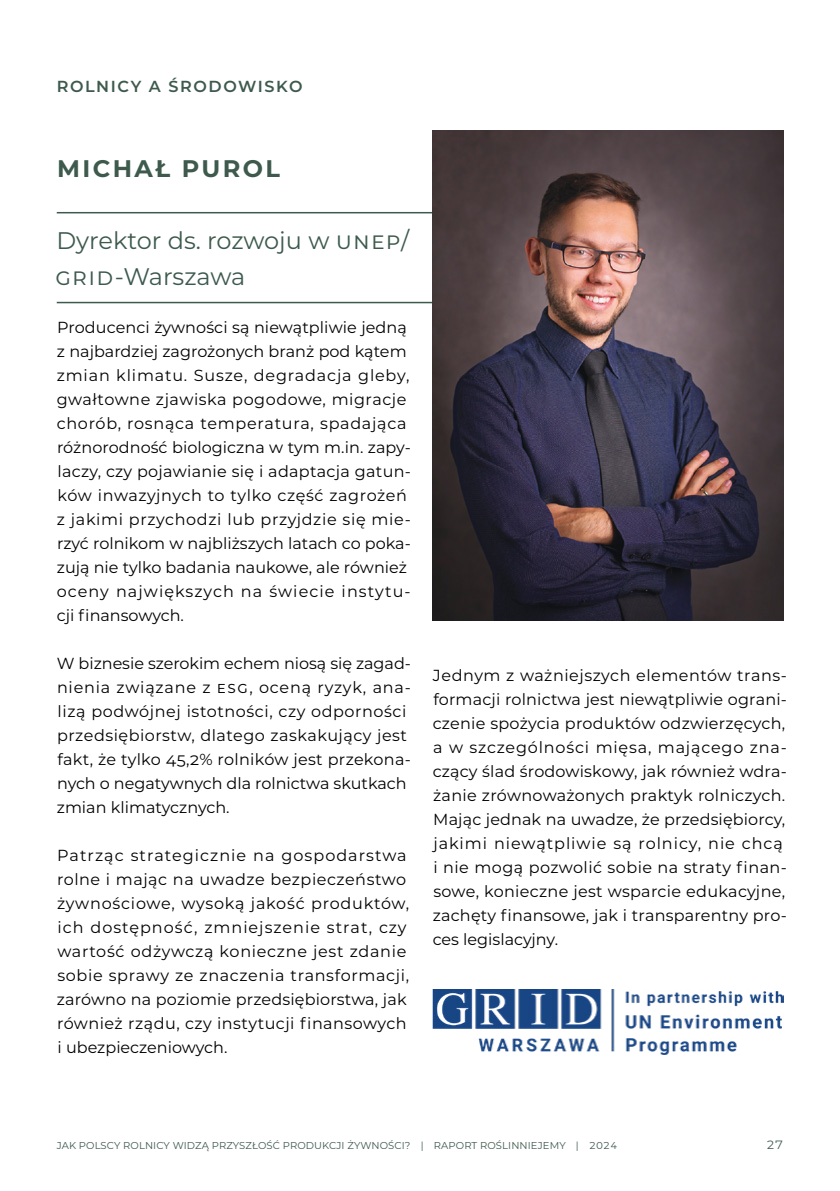
<style>
.page{position:relative;width:840px;height:1191px;background:#fff}
.page>*{position:absolute;margin:0;border:0;box-sizing:border-box;transform-origin:0 0}
.t1{font:24px/36px "Montserrat";color:#3d5a4d}
.t2{font:700 24px "Montserrat";letter-spacing:.1em;color:#3d5a4d}
.t3{font:16px/24px "Montserrat";letter-spacing:.02em;color:#000}
.t4{font:600 16px "Montserrat";letter-spacing:.1em;color:#3d5a4d}
.t5{font:12px "Montserrat";color:#3d5a4d}
.t6{font:10px "Montserrat";letter-spacing:.01em;color:#3d5a4d}
</style>
<div class="page">
<hr style="left:57px;top:212px;width:375px;height:1px;background:#3d5a4d">
<hr style="left:57px;top:302px;width:375px;height:1px;background:#3d5a4d">
<img style="left:432px;top:989px;width:350px;height:65px">
<img style="left:432px;top:131px;width:350px;height:490px">
<p class="t4" style="left:57px;top:75px;width:247px">ROLNICY A ŚRODOWISKO</p>
<h1 class="t2" style="left:57px;top:151px;width:224px">MICHAŁ PUROL</h1>
<h1 class="t1" style="left:55px;top:221px;width:355px">Dyrektor ds. rozwoju w UNEP/<br>GRID-Warszawa</h1>
<p class="t3" style="left:57px;top:314px;width:355px">Producenci żywności są niewątpliwie jedną z najbardziej zagrożonych branż pod kątem zmian klimatu. Susze, degradacja gleby, gwałtowne zjawiska pogodowe, migracje chorób, rosnąca temperatura, spadająca różnorodność biologiczna w tym m.in. zapy&shy;laczy, czy pojawianie się i adaptacja gatun&shy;ków inwazyjnych to tylko część zagrożeń z jakimi przychodzi lub przyjdzie się mie&shy;rzyć rolnikom w najbliższych latach co poka&shy;zują nie tylko badania naukowe, ale również oceny największych na świecie instytu&shy;cji finansowych.</p>
<p class="t3" style="left:57px;top:650px;width:355px">W biznesie szerokim echem niosą się zagad&shy;nienia związane z ESG, oceną ryzyk, ana&shy;lizą podwójnej istotności, czy odporności przedsiębiorstw, dlatego zaskakujący jest fakt, że tylko 45,2% rolników jest przekona&shy;nych o negatywnych dla rolnictwa skutkach zmian klimatycznych.</p>
<p class="t3" style="left:57px;top:842px;width:354px">Patrząc strategicznie na gospodarstwa rolne i mając na uwadze bezpieczeństwo żywnościowe, wysoką jakość produktów, ich dostępność, zmniejszenie strat, czy wartość odżywczą konieczne jest zdanie sobie sprawy ze znaczenia transformacji, zarówno na poziomie przedsiębiorstwa, jak również rządu, czy instytucji finansowych i ubezpieczeniowych.</p>
<p class="t3" style="left:432px;top:662px;width:355px">Jednym z ważniejszych elementów trans&shy;formacji rolnictwa jest niewątpliwie ograni&shy;czenie spożycia produktów odzwierzęcych, a w szczególności mięsa, mającego zna&shy;czący ślad środowiskowy, jak również wdra&shy;żanie zrównoważonych praktyk rolniczych.<br>Mając jednak na uwadze, że przedsiębiorcy, jakimi niewątpliwie są rolnicy, nie chcą i nie mogą pozwolić sobie na straty finan&shy;sowe, konieczne jest wsparcie edukacyjne, zachęty finansowe, jak i transparentny pro&shy;ces legislacyjny.</p>
<p class="t6" style="left:57px;top:1138px;width:562px">JAK POLSCY ROLNICY WIDZĄ PRZYSZŁOŚĆ PRODUKCJI ŻYWNOŚCI? | RAPORT ROŚLINNIEJEMY | 2024</p>
<p class="t5" style="left:766px;top:1136px;width:18px">27</p>
</div>
